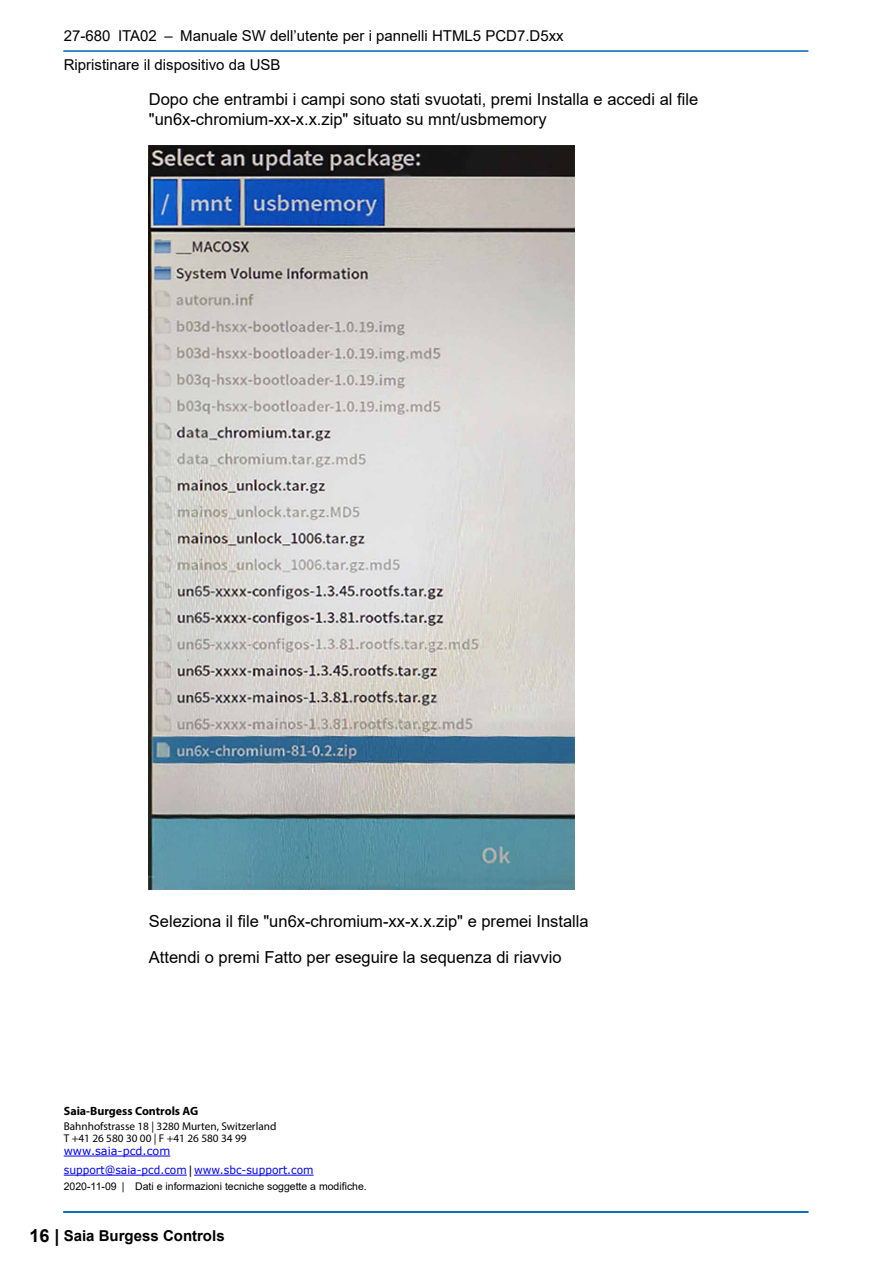
<style>
.page{position:relative;width:893px;height:1263px;background:#fff}
.page>*{position:absolute;margin:0;border:0;box-sizing:border-box;transform-origin:0 0}
.Fliesstext_4mm{font:16.5px/19.8px "Arial";color:#000}
.t1{font:15px/29.7px "Arial";color:#000}
.t2{font:700 15px "Arial";color:#000}
.t3{font:700 12px "Myriad Pro";color:#000}
.t4{font:11.25px/12.8px "Myriad Pro";color:#000}
.t5{font:11.25px/19.2px "Verdana";color:#00f}
.t6{font:10.5px "Arial";color:#000}
.s1{font-family:"Myriad Pro";font-weight:600;color:#000}
.s2{font-size:18px}
</style>
<div class="page">
<hr style="left:64px;top:50px;width:744px;height:2px;background:#0066b3">
<hr style="left:64px;top:1211px;width:744px;height:2px;background:#0066b3">
<hr style="left:64px;top:1156px;width:106px;height:1px;background:#00f">
<hr style="left:64px;top:1175px;width:123px;height:1px;background:#00f">
<hr style="left:194px;top:1175px;width:120px;height:1px;background:#00f">
<img style="left:149px;top:145px;width:425px;height:745px">
<p class="t1" style="left:64px;top:20px;width:501px">27-680 ITA02 – Manuale SW dell’utente per i pannelli HTML5 PCD7.D5xx<br>Ripristinare il dispositivo da USB</p>
<p class="Fliesstext_4mm" style="left:149px;top:89px;width:551px">Dopo che entrambi i campi sono stati svuotati, premi Installa e accedi al file "un6x-chromium-xx-x.x.zip" situato su mnt/usbmemory</p>
<p class="Fliesstext_4mm" style="left:149px;top:911px;width:441px">Seleziona il file "un6x-chromium-xx-x.x.zip" e premei Installa</p>
<p class="Fliesstext_4mm" style="left:149px;top:947px;width:414px">Attendi o premi Fatto per eseguire la sequenza di riavvio</p>
<p class="t3" style="left:64px;top:1103px;width:136px">Saia-Burgess Controls AG</p>
<p class="t4" style="left:64px;top:1119px;width:214px">Bahnhofstrasse 18 | 3280 Murten, Switzerland<br>T +41 26 580 30 00 | F +41 26 580 34 99</p>
<p class="t5" style="left:64px;top:1141px;width:251px">www.saia-pcd.com<br>support@saia-pcd.com <span class="s1">|</span> www.sbc-support.com</p>
<p class="t6" style="left:64px;top:1179px;width:305px">2020-11-09 | Dati e informazioni tecniche soggette a modifiche.</p>
<p class="t2" style="left:29px;top:1225px;width:197px"><span class="s2">16 |</span> Saia Burgess Controls</p>
</div>
